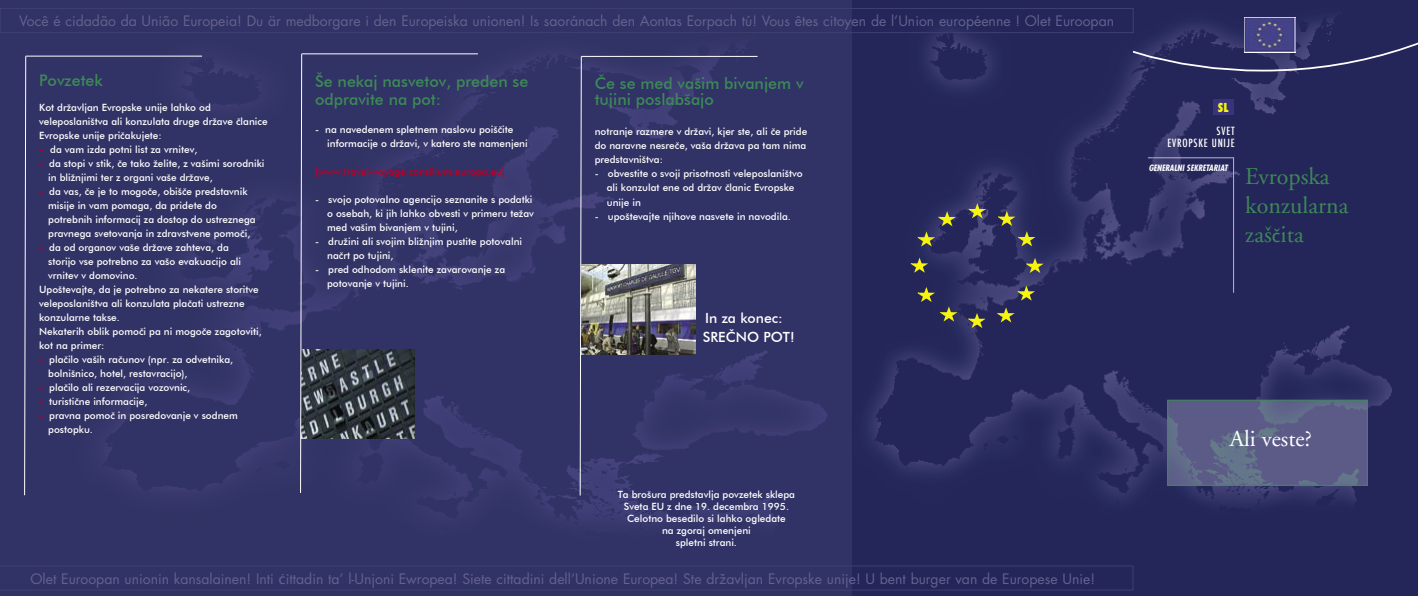
<style>
.page{position:relative;width:1418px;height:596px;background:#fff}
.page>*{position:absolute;margin:0;border:0;box-sizing:border-box;transform-origin:0 0}
.t1{font:24px/28.8px "Adobe Garamond";color:#3d8957}
.t2{font:23px "Adobe Garamond";color:#fff}
.t3{font:500 16px/18px "Futura BT";color:#3d8957}
.t4{font:14px "Futura";color:#64628e}
.t5{font:500 14px/19px "Futura BT";color:#fff}
.t6{font:800 condensed 12px "Futura";color:#f7f410}
.t7{font:500 condensed 11px "Futura";letter-spacing:.07em;color:#fff}
.t8{font:500 10px/14px "Futura BT";color:#fff}
.t9{font:500 10px "Futura BT";color:#be0027}
.t10{font:italic 700 condensed 8.5px "Futura";color:#fff}
.s1{font-size:11px;color:#be0027}
.s2{color:#be0027}
.s3{font-family:"Lucida Grande"}
.s4{font-family:"Lucida Grande";font-size:17px}
</style>
<div class="page">
<div style="left:852px;top:559px;width:565px;height:36px;background:#242558"></div>
<img style="left:852px;top:0;width:565px;height:559px">
<img style="left:1169px;top:402px;width:196px;height:81px">
<div style="left:1167px;top:400px;width:200px;height:85px;border:1px solid #3d8957"></div>
<img style="left:0;top:0;width:852px;height:565px">
<svg style="left:1133px;top:2px;width:284px;height:69px;background:#2d2e60"></svg>
<img style="left:1244px;top:17px;width:51px;height:36px">
<hr style="left:1147px;top:157px;width:86px;height:1px;background:#bab5d3">
<div style="left:1213px;top:100px;width:20px;height:15px;background:#39337e"></div>
<hr style="left:1232px;top:157px;width:1px;height:135px;background:#bab5d3">
<svg style="left:0;top:565px;width:1133px;height:25px;background:#2e2f62"></svg>
<div style="left:0;top:8px;width:1133px;height:25px;border:1px solid #3f4071"></div>
<svg style="left:24px;top:55px;width:3px;height:441px"></svg>
<hr style="left:26px;top:56px;width:176px;height:1px;background:#fff">
<img style="left:303px;top:349px;width:111px;height:89px">
<svg style="left:299px;top:53px;width:4px;height:440px;background:#68698c"></svg>
<hr style="left:301px;top:53px;width:177px;height:1px;background:#fff">
<svg style="left:579px;top:56px;width:3px;height:440px"></svg>
<hr style="left:581px;top:56px;width:176px;height:1px;background:#fff">
<img style="left:582px;top:265px;width:113px;height:89px">
<svg style="left:917px;top:287px;width:40px;height:34px"></svg>
<svg style="left:968px;top:313px;width:17px;height:15px"></svg>
<svg style="left:910px;top:257px;width:18px;height:15px"></svg>
<svg style="left:917px;top:211px;width:38px;height:35px"></svg>
<svg style="left:968px;top:203px;width:17px;height:15px"></svg>
<svg style="left:998px;top:211px;width:37px;height:35px"></svg>
<svg style="left:1026px;top:258px;width:17px;height:15px"></svg>
<svg style="left:1017px;top:285px;width:18px;height:15px"></svg>
<svg style="left:997px;top:307px;width:17px;height:15px"></svg>
<p class="t4" style="left:19px;top:11px;width:1096px">Você é cidadão da União Europeia! Du är medborgare i den Europeiska unionen! Is saoránach den Aontas Eorpach tú! Vous êtes citoyen de l’Union européenne ! Olet Euroopan</p>
<p class="t3" style="left:39px;top:71px;width:65px">Povzetek</p>
<p class="t8" style="left:39px;top:100px;width:230px">Kot državljan Evropske unije lahko od veleposlaništva ali konzulata druge države članice<br>Evropske unije pričakujete:</p>
<p class="t8" style="left:39px;top:142px;width:160px"><span class="s1">-</span> da vam izda potni list za vrnitev,</p>
<p class="t8" style="left:39px;top:156px;width:227px"><span class="s2">-</span> da stopi v stik, če tako želite, z vašimi sorodniki</p>
<p class="t8" style="left:48px;top:170px;width:166px">in bližnjimi ter z organi vaše države,</p>
<p class="t8" style="left:39px;top:184px;width:210px"><span class="s2">-</span> da vas, če je to mogoče, obišče predstavnik</p>
<p class="t8" style="left:48px;top:198px;width:170px">misije in vam pomaga, da pridete do</p>
<p class="t8" style="left:48px;top:212px;width:209px">potrebnih informacij za dostop do ustreznega</p>
<p class="t8" style="left:48px;top:226px;width:204px">pravnega svetovanja in zdravstvene pomoči,</p>
<p class="t8" style="left:39px;top:240px;width:191px"><span class="s2">-</span> da od organov vaše države zahteva, da</p>
<p class="t8" style="left:48px;top:254px;width:194px">storijo vse potrebno za vašo evakuacijo ali</p>
<p class="t8" style="left:48px;top:268px;width:91px">vrnitev v domovino.</p>
<p class="t8" style="left:39px;top:282px;width:221px">Upoštevajte, da je potrebno za nekatere storitve veleposlaništva ali konzulata plačati ustrezne konzularne takse.</p>
<p class="t8" style="left:39px;top:324px;width:224px">Nekaterih oblik pomoči pa ni mogoče zagotoviti, kot na primer:</p>
<p class="t8" style="left:39px;top:352px;width:196px"><span class="s2">-</span> plačilo vaših računov (npr. za odvetnika,</p>
<p class="t8" style="left:48px;top:366px;width:141px">bolnišnico, hotel, restavracijo),</p>
<p class="t8" style="left:39px;top:380px;width:152px"><span class="s2">-</span> plačilo ali rezervacija vozovnic,</p>
<p class="t8" style="left:39px;top:394px;width:110px"><span class="s2">-</span> turistične informacije,</p>
<p class="t8" style="left:39px;top:408px;width:200px"><span class="s2">-</span> pravna pomoč in posredovanje v sodnem</p>
<p class="t8" style="left:48px;top:422px;width:46px">postopku.</p>
<p class="t3" style="left:315px;top:72px;width:215px">Še nekaj nasvetov, preden se odpravite na pot:</p>
<p class="t8" style="left:315px;top:122px;width:200px">- na navedenem spletnem naslovu poiščite</p>
<p class="t8" style="left:327px;top:136px;width:202px">informacije o državi, v katero ste namenjeni</p>
<p class="t9" style="left:315px;top:165px;width:191px">[www.travel-voyage.consilium.europa.eu]</p>
<p class="t8" style="left:315px;top:192px;width:219px">- svojo potovalno agencijo seznanite s podatki</p>
<p class="t8" style="left:327px;top:206px;width:208px">o osebah, ki jih lahko obvesti v primeru težav</p>
<p class="t8" style="left:327px;top:220px;width:132px">med vašim bivanjem v tujini,</p>
<p class="t8" style="left:315px;top:234px;width:209px">- družini ali svojim bližnjim pustite potovalni</p>
<p class="t8" style="left:327px;top:248px;width:68px">načrt po tujini,</p>
<p class="t8" style="left:315px;top:262px;width:191px">- pred odhodom sklenite zavarovanje za</p>
<p class="t8" style="left:327px;top:276px;width:83px">potovanje v tujini.</p>
<p class="t3" style="left:594px;top:75px;width:210px;line-height:16px">Če se med vašim bivanjem v tujini poslabšajo</p>
<p class="t8" style="left:594px;top:125px;width:214px;text-align:justify">notranje razmere v državi, kjer ste, ali če pride do naravne nesreče, vaša država pa tam nima predstavništva:</p>
<p class="t8" style="left:594px;top:167px;width:209px">- obvestite o svoji prisotnosti veleposlaništvo</p>
<p class="t8" style="left:607px;top:181px;width:189px">ali konzulat ene od držav članic Evropske</p>
<p class="t8" style="left:607px;top:195px;width:36px">unije in</p>
<p class="t8" style="left:594px;top:209px;width:198px">- upoštevajte njihove nasvete in navodila.</p>
<p class="t5" style="left:702px;top:308px;width:93px">In za konec:<br>SREČNO POT!</p>
<p class="t8" style="left:617px;top:487px;width:179px">Ta brošura predstavlja povzetek sklepa</p>
<p class="t8" style="left:624px;top:499px;width:167px">Sveta EU z dne 19. decembra 1995.</p>
<p class="t8" style="left:627px;top:511px;width:160px">Celotno besedilo si lahko ogledate</p>
<p class="t8" style="left:662px;top:523px;width:90px">na zgoraj omenjeni</p>
<p class="t8" style="left:676px;top:535px;width:63px">spletni strani.</p>
<p class="t4" style="left:31px;top:568px;width:1066px">Olet Euroopan unionin kansalainen! Inti <span class="s3">ċ</span>ittadin ta’ l-Unjoni Ewropea! Siete cittadini dell’Unione Europea! Ste državljan Evropske unije! U bent burger van de Europese Unie!</p>
<p class="t6" style="left:1217px;top:100px;width:12px">SL</p>
<p class="t7" style="left:1216px;top:123px;width:20px">SVET</p>
<p class="t7" style="left:1167px;top:135px;width:69px">EVROPSKE UNIJE</p>
<p class="t10" style="left:1148px;top:162px;width:80px">GENERALNI SEKRETARIAT</p>
<p class="t1" style="left:1245px;top:163px;width:86px">Evropska</p>
<p class="t1" style="left:1245px;top:191px;width:105px">konzularna zaš<span class="s4">č</span>ita</p>
<p class="t2" style="left:1229px;top:426px;width:84px">Ali veste?</p>
</div>
